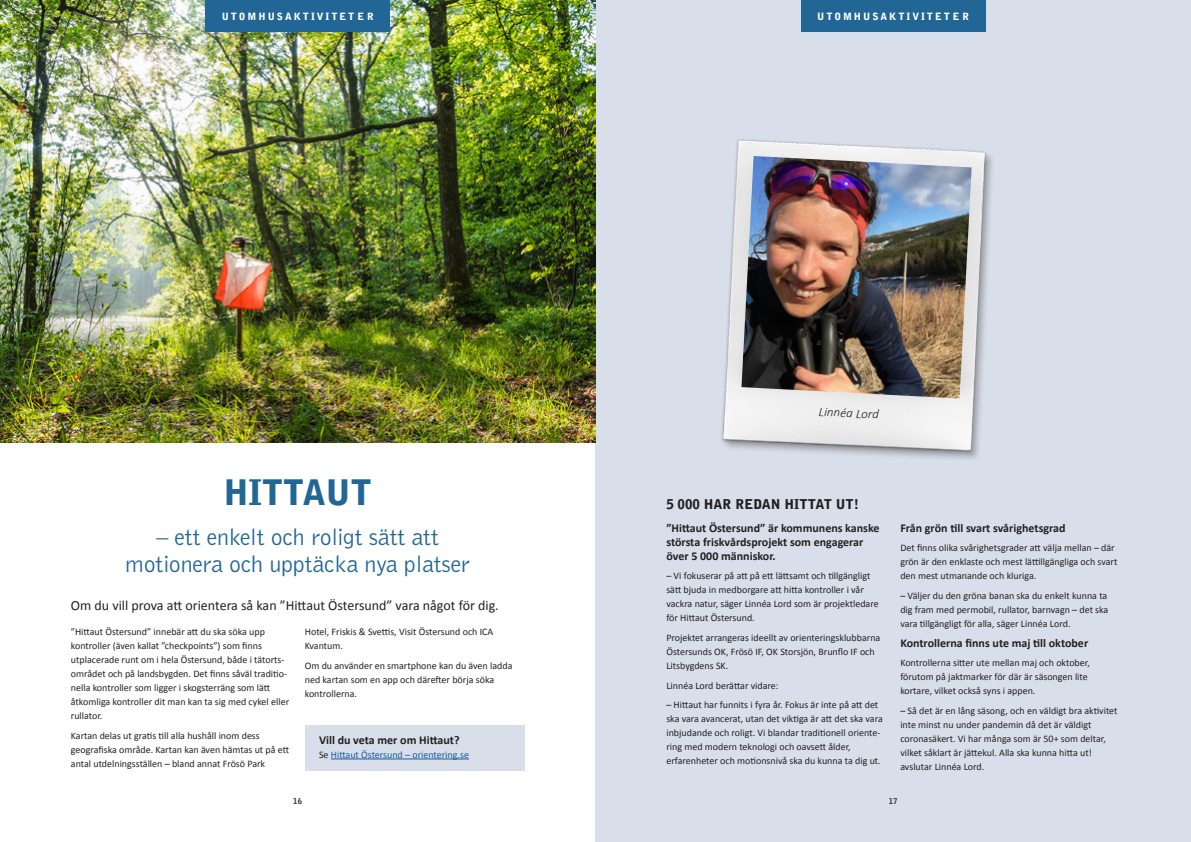
<style>
.page{position:relative;width:1191px;height:842px;background:#fff}
.page>*{position:absolute;margin:0;border:0;box-sizing:border-box;transform-origin:0 0}
.Rubrik_1{font:900 35px "Bell Gothic Std";letter-spacing:-.01em;color:#226695}
.Rubrik_1-2{font:300 24px "Bell Gothic Std";letter-spacing:-.01em;color:#226695}
.Ingress{font:14px "Calibri";color:#231f20}
.Rubrik_2{font:900 13.5px "Bell Gothic Std";color:#231f20}
.t1{font:italic 300 13px "Calibri";color:#231f20}
.Bröd{font:700 12px/14px "Calibri";color:#231f20}
.Bröd-2{font:10px/14px "Calibri";color:#231f20}
.t2{font:900 10px "Bell Gothic Std";letter-spacing:.2em;color:#fff}
.Bröd-3{font:10px "Calibri";color:#175d9e}
.t3{font:900 8px "Bell Gothic Std";color:#3e3e3f}
.s1{color:#231f20}
</style>
<div class="page">
<div style="left:595px;top:0;width:596px;height:842px;background:#d9dfea"></div>
<div style="left:721px;top:139px;width:274px;height:322px;background:#231f20;opacity:.3"></div>
<div style="left:801px;top:0;width:184px;height:31px;background:#226695"></div>
<div style="left:305px;top:726px;width:219px;height:45px;background:#d9dfea"></div>
<img style="left:0;top:0;width:595px;height:442px">
<hr style="left:331px;top:759px;width:138px;height:1px;background:#175d9e">
<div style="left:206px;top:0;width:184px;height:31px;background:#226695"></div>
<div style="left:720px;top:137px;width:268px;height:317px;background:#231f20;opacity:.28"></div>
<img style="left:729px;top:141px;width:9px;height:173px">
<img style="left:741px;top:156px;width:230px;height:242px">
<p class="t2" style="left:222px;top:11px;width:153px">UTOMHUSAKTIVITETER</p>
<p class="t2" style="left:817px;top:11px;width:153px">UTOMHUSAKTIVITETER</p>
<h1 class="Rubrik_1" style="left:224px;top:472px;width:150px">HITTAUT</h1>
<h1 class="Rubrik_1-2" style="left:156px;top:524px;width:284px">– ett enkelt och roligt sätt att</h1>
<h1 class="Rubrik_1-2" style="left:125px;top:551px;width:346px">motionera och upptäcka nya platser</h1>
<p class="Ingress" style="left:71px;top:596px;width:429px">Om du vill prova att orientera så kan ”Hittaut Östersund” vara något för dig.</p>
<p class="Bröd-2" style="left:71px;top:625px;width:220px">”Hittaut Östersund” innebär att du ska söka upp kontroller (även kallat ”checkpoints”) som finns utplacerade runt om i hela Östersund, både i tätorts&shy;området och på landsbygden. Det finns såväl traditio&shy;nella kontroller som ligger i skogsterräng som lätt åtkomliga kontroller dit man kan ta sig med cykel eller rullator.</p>
<p class="Bröd-2" style="left:71px;top:728px;width:220px">Kartan delas ut gratis till alla hushåll inom dess geografiska område. Kartan kan även hämtas ut på ett antal utdelningsställen – bland annat Frösö Park</p>
<p class="Bröd-2" style="left:305px;top:625px;width:190px">Hotel, Friskis &amp; Svettis, Visit Östersund och ICA<br>Kvantum.</p>
<p class="Bröd-2" style="left:305px;top:658px;width:209px">Om du använder en smartphone kan du även ladda ned kartan som en app och därefter börja söka kontrollerna.</p>
<p class="Bröd" style="left:319px;top:732px;width:142px">Vill du veta mer om Hittaut?</p>
<p class="Bröd-3" style="left:319px;top:747px;width:151px"><span class="s1">Se</span> Hittaut Östersund – orientering.se</p>
<p class="t1" style="left:819px;top:403px;width:62px;rotate:3deg">Linnéa Lord</p>
<h2 class="Rubrik_2" style="left:666px;top:496px;width:194px">5 000 HAR REDAN HITTAT UT!</h2>
<p class="Bröd" style="left:666px;top:520px;width:215px">”Hittaut Östersund” är kommunens kanske största friskvårdsprojekt som engagerar över 5 000 människor.</p>
<p class="Bröd-2" style="left:666px;top:569px;width:214px">– Vi fokuserar på att på ett lättsamt och tillgängligt sätt bjuda in medborgare att hitta kontroller i vår vackra natur, säger Linnéa Lord som är projektledare för Hittaut Östersund.</p>
<p class="Bröd-2" style="left:666px;top:630px;width:215px">Projektet arrangeras ideellt av orienteringsklubbarna<br>Östersunds OK, Frösö IF, OK Storsjön, Brunflo IF och<br>Litsbygdens SK.</p>
<p class="Bröd-2" style="left:666px;top:678px;width:114px">Linnéa Lord berättar vidare:</p>
<p class="Bröd-2" style="left:666px;top:698px;width:218px">– Hittaut har funnits i fyra år. Fokus är inte på att det ska vara avancerat, utan det viktiga är att det ska vara inbjudande och roligt. Vi blandar traditionell oriente&shy;ring med modern teknologi och oavsett ålder, erfarenheter och motionsnivå ska du kunna ta dig ut.</p>
<p class="Bröd" style="left:900px;top:520px;width:167px">Från grön till svart svårighetsgrad</p>
<p class="Bröd-2" style="left:900px;top:541px;width:218px">Det finns olika svårighetsgrader att välja mellan – där grön är den enklaste och mest lättillgängliga och svart den mest utmanande och kluriga.</p>
<p class="Bröd-2" style="left:900px;top:588px;width:209px;text-align:justify">– Väljer du den gröna banan ska du enkelt kunna ta dig fram med permobil, rullator, barnvagn – det ska vara tillgängligt för alla, säger Linnéa Lord.</p>
<p class="Bröd" style="left:900px;top:635px;width:189px">Kontrollerna finns ute maj till oktober</p>
<p class="Bröd-2" style="left:900px;top:656px;width:191px">Kontrollerna sitter ute mellan maj och oktober, förutom på jaktmarker för där är säsongen lite kortare, vilket också syns i appen.</p>
<p class="Bröd-2" style="left:900px;top:703px;width:219px">– Så det är en lång säsong, och en väldigt bra aktivitet inte minst nu under pandemin då det är väldigt coronasäkert. Vi har många som är 50+ som deltar, vilket såklart är jättekul. Alla ska kunna hitta ut! avslutar Linnéa Lord.</p>
<p class="t3" style="left:293px;top:796px;width:10px">16</p>
<p class="t3" style="left:888px;top:796px;width:10px">17</p>
</div>
